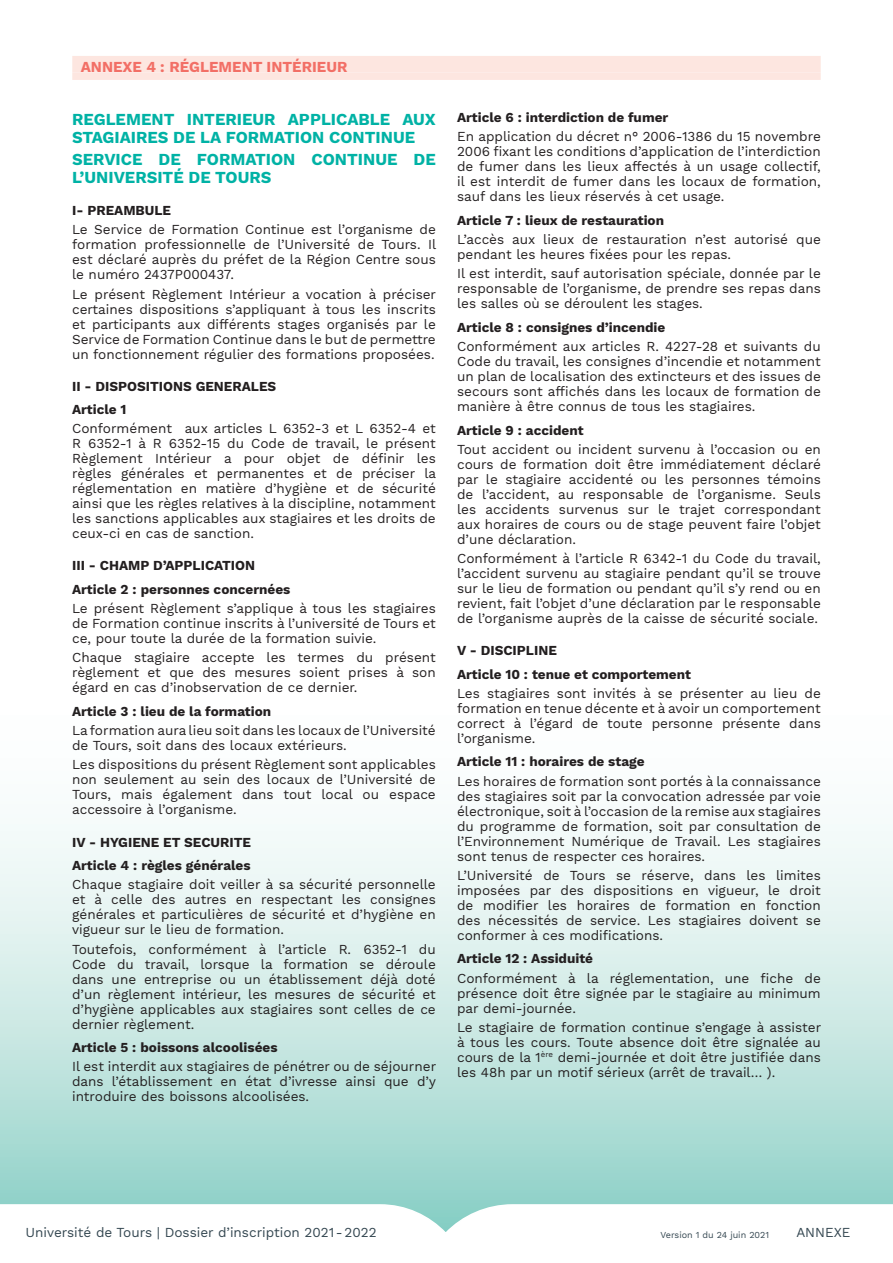
<style>
.page{position:relative;width:893px;height:1263px;background:#fff}
.page>*{position:absolute;margin:0;border:0;box-sizing:border-box;transform-origin:0 0}
.t1{font:700 16.5px/18px "Work Sans";color:#00b2a5}
.TITRE_ORANGE{font:700 15px "Work Sans";color:#f26f66}
.t2{font:13.5px/15px "Work Sans";color:#231f20;text-align:justify}
.t3{font:700 13.5px "Work Sans";color:#231f20}
.t4{font:13.5px "Work Sans";color:#334650}
.t5{font:9px "Work Sans";color:#334650}
</style>
<div class="page">
<svg style="left:0;top:824px;width:893px;height:379px;background:#cbe8e4"></svg>
<svg style="left:0;top:1203px;width:893px;height:29px"></svg>
<div style="left:72px;top:56px;width:749px;height:16px;background:#fde6e0"></div>
<div style="left:72px;top:72px;width:749px;height:8px;background:#fde6e0"></div>
<p class="TITRE_ORANGE" style="left:81px;top:59px;width:268px">ANNEXE 4 : RÉGLEMENT INTÉRIEUR</p>
<p class="t1" style="left:72px;top:111px;width:365px">REGLEMENT INTERIEUR APPLICABLE AUX<br>STAGIAIRES DE LA FORMATION CONTINUE</p>
<p class="t1" style="left:72px;top:151px;width:365px">SERVICE DE FORMATION CONTINUE DE<br>L’UNIVERSITÉ DE TOURS</p>
<p class="t3" style="left:72px;top:203px;width:101px">I- PREAMBULE</p>
<p class="t2" style="left:72px;top:223px;width:366px">Le Service de Formation Continue est l’organisme de formation professionnelle de l’Université de Tours. Il est déclaré auprès du préfet de la Région Centre sous le numéro 2437P000437.</p>
<p class="t2" style="left:72px;top:287px;width:366px">Le présent Règlement Intérieur a vocation à préciser certaines dispositions s’appliquant à tous les inscrits et participants aux différents stages organisés par le Service de Formation Continue dans le but de permettre un fonctionnement régulier des formations proposées.</p>
<p class="t3" style="left:72px;top:378px;width:206px">II - DISPOSITIONS GENERALES</p>
<p class="t3" style="left:72px;top:402px;width:56px">Article 1</p>
<p class="t2" style="left:72px;top:422px;width:366px">Conformément aux articles L 6352-3 et L 6352-4 et R 6352-1 à R 6352-15 du Code de travail, le présent Règlement Intérieur a pour objet de définir les règles générales et permanentes et de préciser la réglementation en matière d’hygiène et de sécurité ainsi que les règles relatives à la discipline, notamment les sanctions applicables aux stagiaires et les droits de ceux-ci en cas de sanction.</p>
<p class="t3" style="left:72px;top:558px;width:185px">III - CHAMP D’APPLICATION</p>
<p class="t3" style="left:72px;top:581px;width:220px">Article 2 : personnes concernées</p>
<p class="t2" style="left:72px;top:602px;width:365px">Le présent Règlement s’applique à tous les stagiaires de Formation continue inscrits à l’université de Tours et ce, pour toute la durée de la formation suivie.</p>
<p class="t2" style="left:72px;top:651px;width:365px">Chaque stagiaire accepte les termes du présent règlement et que des mesures soient prises à son égard en cas d’inobservation de ce dernier.</p>
<p class="t3" style="left:72px;top:703px;width:201px">Article 3 : lieu de la formation</p>
<p class="t2" style="left:72px;top:724px;width:365px">La formation aura lieu soit dans les locaux de l’Université de Tours, soit dans des locaux extérieurs.</p>
<p class="t2" style="left:72px;top:758px;width:365px">Les dispositions du présent Règlement sont applicables non seulement au sein des locaux de l’Université de Tours, mais également dans tout local ou espace accessoire à l’organisme.</p>
<p class="t3" style="left:72px;top:834px;width:181px">IV - HYGIENE ET SECURITE</p>
<p class="t3" style="left:72px;top:857px;width:180px">Article 4 : règles générales</p>
<p class="t2" style="left:72px;top:878px;width:365px">Chaque stagiaire doit veiller à sa sécurité personnelle et à celle des autres en respectant les consignes générales et particulières de sécurité et d’hygiène en vigueur sur le lieu de formation.</p>
<p class="t2" style="left:72px;top:942px;width:365px">Toutefois, conformément à l’article R. 6352-1 du Code du travail, lorsque la formation se déroule dans une entreprise ou un établissement déjà doté d’un règlement intérieur, les mesures de sécurité et d’hygiène applicables aux stagiaires sont celles de ce dernier règlement.</p>
<p class="t3" style="left:72px;top:1039px;width:207px">Article 5 : boissons alcoolisées</p>
<p class="t2" style="left:72px;top:1060px;width:366px">Il est interdit aux stagiaires de pénétrer ou de séjourner dans l’établissement en état d’ivresse ainsi que d’y introduire des boissons alcoolisées.</p>
<p class="t3" style="left:457px;top:110px;width:213px">Article 6 : interdiction de fumer</p>
<p class="t2" style="left:457px;top:130px;width:365px">En application du décret n° 2006-1386 du 15 novembre 2006 fixant les conditions d’application de l’interdiction de fumer dans les lieux affectés à un usage collectif, il est interdit de fumer dans les locaux de formation, sauf dans les lieux réservés à cet usage.</p>
<p class="t3" style="left:457px;top:212px;width:209px">Article 7 : lieux de restauration</p>
<p class="t2" style="left:457px;top:233px;width:365px">L’accès aux lieux de restauration n’est autorisé que pendant les heures fixées pour les repas.</p>
<p class="t2" style="left:457px;top:267px;width:365px">Il est interdit, sauf autorisation spéciale, donnée par le responsable de l’organisme, de prendre ses repas dans les salles où se déroulent les stages.</p>
<p class="t3" style="left:457px;top:319px;width:210px">Article 8 : consignes d’incendie</p>
<p class="t2" style="left:457px;top:340px;width:365px">Conformément aux articles R. 4227-28 et suivants du Code du travail, les consignes d’incendie et notamment un plan de localisation des extincteurs et des issues de secours sont affichés dans les locaux de formation de manière à être connus de tous les stagiaires.</p>
<p class="t3" style="left:457px;top:422px;width:128px">Article 9 : accident</p>
<p class="t2" style="left:457px;top:442px;width:365px">Tout accident ou incident survenu à l’occasion ou en cours de formation doit être immédiatement déclaré par le stagiaire accidenté ou les personnes témoins de l’accident, au responsable de l’organisme. Seuls les accidents survenus sur le trajet correspondant aux horaires de cours ou de stage peuvent faire l’objet d’une déclaration.</p>
<p class="t2" style="left:457px;top:552px;width:365px">Conformément à l’article R 6342-1 du Code du travail, l’accident survenu au stagiaire pendant qu’il se trouve sur le lieu de formation ou pendant qu’il s’y rend ou en revient, fait l’objet d’une déclaration par le responsable de l’organisme auprès de la caisse de sécurité sociale.</p>
<p class="t3" style="left:457px;top:643px;width:101px">V - DISCIPLINE</p>
<p class="t3" style="left:457px;top:666px;width:235px">Article 10 : tenue et comportement</p>
<p class="t2" style="left:457px;top:686px;width:365px">Les stagiaires sont invités à se présenter au lieu de formation en tenue décente et à avoir un comportement correct à l’égard de toute personne présente dans l’organisme.</p>
<p class="t3" style="left:457px;top:754px;width:189px">Article 11 : horaires de stage</p>
<p class="t2" style="left:457px;top:774px;width:365px">Les horaires de formation sont portés à la connaissance des stagiaires soit par la convocation adressée par voie électronique, soit à l’occasion de la remise aux stagiaires du programme de formation, soit par consultation de l’Environnement Numérique de Travail. Les stagiaires sont tenus de respecter ces horaires.</p>
<p class="t2" style="left:457px;top:868px;width:365px">L’Université de Tours se réserve, dans les limites imposées par des dispositions en vigueur, le droit de modifier les horaires de formation en fonction des nécessités de service. Les stagiaires doivent se conformer à ces modifications.</p>
<p class="t3" style="left:457px;top:951px;width:138px">Article 12 : Assiduité</p>
<p class="t2" style="left:457px;top:971px;width:365px">Conformément à la réglementation, une fiche de présence doit être signée par le stagiaire au minimum par demi-journée.</p>
<p class="t2" style="left:457px;top:1020px;width:366px">Le stagiaire de formation continue s’engage à assister à tous les cours. Toute absence doit être signalée au cours de la 1<sup>ère</sup> demi-journée et doit être justifiée dans les 48h par un motif sérieux (arrêt de travail… ).</p>
<p class="t4" style="left:26px;top:1225px;width:353px">Université de Tours | Dossier d’inscription 2021-2022</p>
<p class="t5" style="left:660px;top:1229px;width:110px">Version 1 du 24 juin 2021</p>
<p class="t4" style="left:796px;top:1225px;width:56px">ANNEXE</p>
</div>
